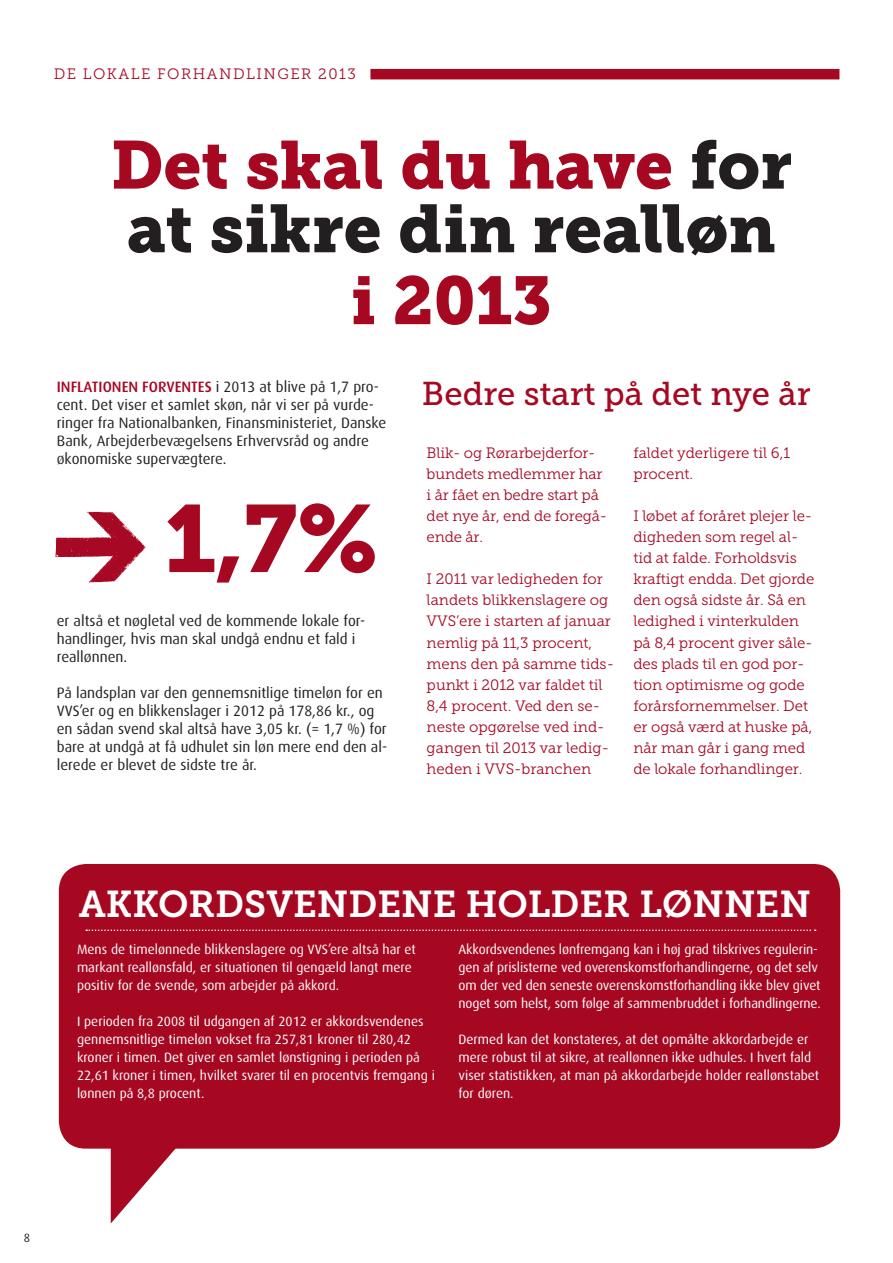
<style>
.page{position:relative;width:893px;height:1263px;background:#fff}
.page>*{position:absolute;margin:0;border:0;box-sizing:border-box;transform-origin:0 0}
.RUBRIK{font:94.5px "Museo Slab 900";color:#a60822}
.RUBRIK-2{font:67.2px "Museo Slab 900";color:#a60822}
.RUBRIK-3{font:67.2px "Museo Slab 900";color:#231f20}
.FAKTA_RUBRIK{font:37.2px "Museo Slab 700";color:#fff}
.RUBRIK_LIGHT{font:33px "Museo Slab 500";color:#a60822}
.RUBRIK_LIGHT-2{font:15px/21px "Museo Slab 300";letter-spacing:-.005em;color:#a60822}
.BRØD{font:15px/18px "Dax";color:#231f20}
.RUBRIK_LIGHT-3{font:15px "Museo Slab 300";letter-spacing:.1em;color:#a60822}
.FAKTA_BRØD{font:13.5px/18px "Dax";color:#fff}
.BRØD-2{font:12px "Dax";color:#231f20}
.s1{color:#231f20}
.s2{font-weight:500;color:#a60822}
</style>
<div class="page">
<div style="left:370px;top:69px;width:469px;height:10px;background:#a60822"></div>
<div style="left:59px;top:864px;width:781px;height:285px;background:#a60822;border-radius:27px"></div>
<svg style="left:111px;top:1148px;width:68px;height:75px"></svg>
<img style="left:55px;top:511px;width:91px;height:72px">
<svg style="left:86px;top:929px;width:730px;height:2px"></svg>
<p class="RUBRIK_LIGHT-3" style="left:54px;top:66px;width:304px">DE LOKALE FORHANDLINGER 2013</p>
<p class="RUBRIK-2" style="left:111px;top:126px;width:683px">Det skal du have <span class="s1">for</span></p>
<p class="RUBRIK-3" style="left:127px;top:190px;width:650px">at sikre din realløn</p>
<p class="RUBRIK-2" style="left:351px;top:262px;width:203px">i 2013</p>
<p class="BRØD" style="left:57px;top:378px;width:331px"><span class="s2">INFLATIONEN FORVENTES</span> i 2013 at blive på 1,7 pro&shy;cent. Det viser et samlet skøn, når vi ser på vurde&shy;ringer fra Nationalbanken, Finansministeriet, Danske Bank, Arbejderbevægelsens Erhvervsråd og andre økonomiske supervægtere.</p>
<p class="RUBRIK" style="left:165px;top:484px;width:215px">1,7%</p>
<p class="BRØD" style="left:57px;top:612px;width:310px">er altså et nøgletal ved de kommende lokale for&shy;handlinger, hvis man skal undgå endnu et fald i reallønnen.</p>
<p class="BRØD" style="left:57px;top:684px;width:332px">På landsplan var den gennemsnitlige timeløn for en VVS’er og en blikkenslager i 2012 på 178,86 kr., og en sådan svend skal altså have 3,05 kr. (= 1,7 %) for bare at undgå at få udhulet sin løn mere end den al&shy;lerede er blevet de sidste tre år.</p>
<p class="RUBRIK_LIGHT" style="left:422px;top:375px;width:390px">Bedre start på det nye år</p>
<p class="RUBRIK_LIGHT-2" style="left:427px;top:443px;width:182px">Blik- og Rørarbejderfor&shy;bundets medlemmer har i år fået en bedre start på det nye år, end de foregå&shy;ende år.</p>
<p class="RUBRIK_LIGHT-2" style="left:427px;top:569px;width:189px">I 2011 var ledigheden for landets blikkenslagere og<br>VVS’ere i starten af januar nemlig på 11,3 procent, mens den på samme tids&shy;punkt i 2012 var faldet til<br>8,4 procent. Ved den se&shy;neste opgørelse ved ind&shy;gangen til 2013 var ledig&shy;heden i VVS-branchen</p>
<p class="RUBRIK_LIGHT-2" style="left:633px;top:443px;width:158px">faldet yderligere til 6,1 procent.</p>
<p class="RUBRIK_LIGHT-2" style="left:633px;top:506px;width:182px">I løbet af foråret plejer le&shy;digheden som regel al&shy;tid at falde. Forholdsvis kraftigt endda. Det gjorde den også sidste år. Så en ledighed i vinterkulden på 8,4 procent giver såle&shy;des plads til en god por&shy;tion optimisme og gode forårsfornemmelser. Det er også værd at huske på, når man går i gang med de lokale forhandlinger.</p>
<p class="FAKTA_RUBRIK" style="left:79px;top:883px;width:734px">AKKORDSVENDENE HOLDER LØNNEN</p>
<p class="FAKTA_BRØD" style="left:77px;top:940px;width:340px">Mens de timelønnede blikkenslagere og VVS’ere altså har et markant reallønsfald, er situationen til gengæld langt mere positiv for de svende, som arbejder på akkord.</p>
<p class="FAKTA_BRØD" style="left:77px;top:1012px;width:359px">I perioden fra 2008 til udgangen af 2012 er akkordsvendenes gennemsnitlige timeløn vokset fra 257,81 kroner til 280,42 kroner i timen. Det giver en samlet lønstigning i perioden på 22,61 kroner i timen, hvilket svarer til en procentvis fremgang i lønnen på 8,8 procent.</p>
<p class="FAKTA_BRØD" style="left:459px;top:940px;width:364px">Akkordsvendenes lønfremgang kan i høj grad tilskrives regulerin&shy;gen af prislisterne ved overenskomstforhandlingerne, og det selv om der ved den seneste overenskomstforhandling ikke blev givet noget som helst, som følge af sammenbruddet i forhandlingerne.</p>
<p class="FAKTA_BRØD" style="left:459px;top:1030px;width:362px">Dermed kan det konstateres, at det opmålte akkordarbejde er mere robust til at sikre, at reallønnen ikke udhules. I hvert fald viser statistikken, at man på akkordarbejde holder reallønstabet for døren.</p>
<p class="BRØD-2" style="left:24px;top:1231px;width:8px">8</p>
</div>
